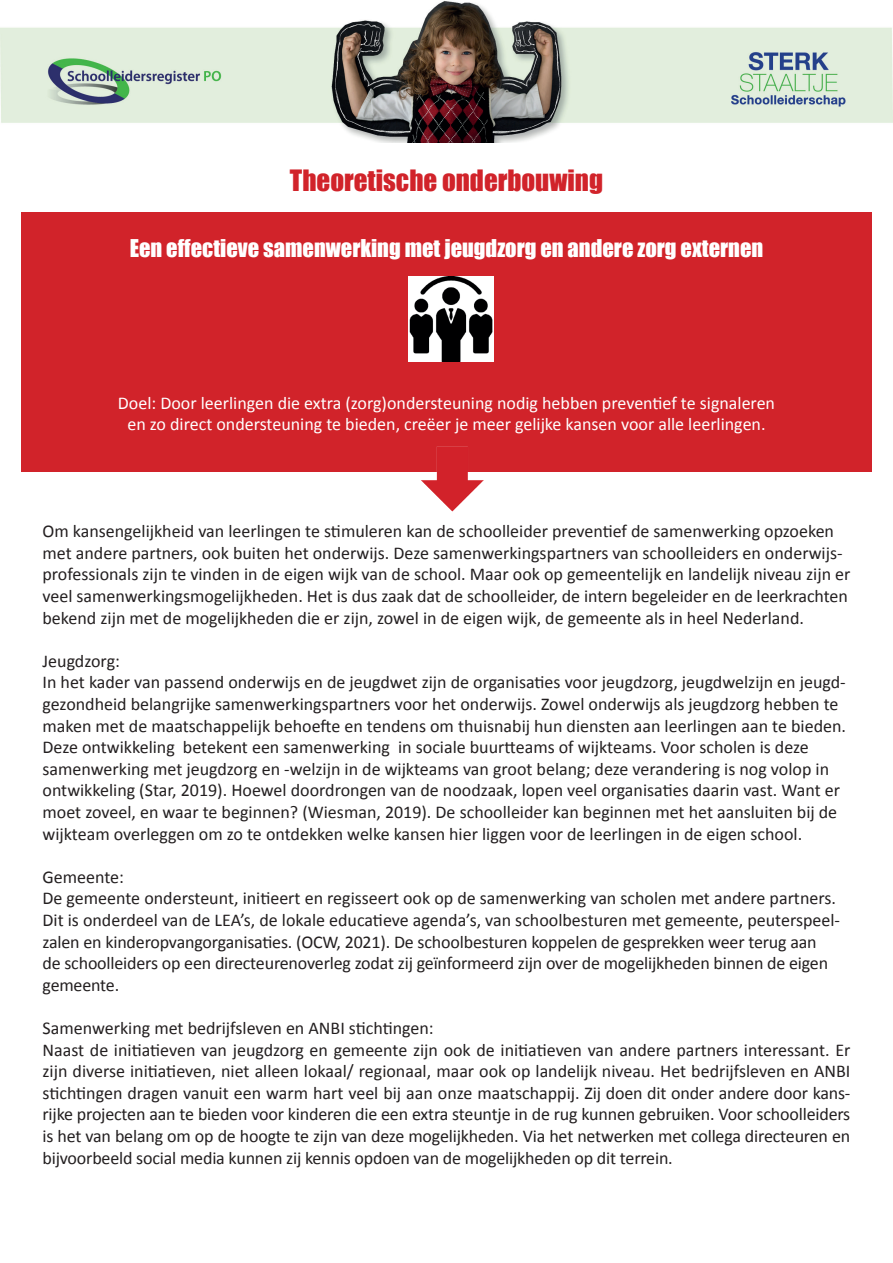
<style>
.page{position:relative;width:893px;height:1263px;background:#fff}
.page>*{position:absolute;margin:0;border:0;box-sizing:border-box;transform-origin:0 0}
.t1{font:27px "Impact";color:#d1232a}
.t2{font:22.5px "Impact";color:#fff}
.t3{font:18px/21.6px "Calibri";color:#231f20}
.t4{font:18px/21.6px "Calibri";color:#fff;text-align:center}
</style>
<div class="page">
<img style="left:0;top:1px;width:893px;height:142px">
<div style="left:21px;top:213px;width:851px;height:259px;background:#d1232a"></div>
<img style="left:421px;top:446px;width:63px;height:66px">
<img style="left:408px;top:276px;width:85px;height:85px">
<h1 class="t1" style="left:290px;top:160px;width:315px">Theoretische onderbouwing</h1>
<p class="t2" style="left:130px;top:231px;width:635px">Een effectieve samenwerking met jeugdzorg en andere zorg externen</p>
<p class="t4" style="left:118px;top:391px;width:659px">Doel: Door leerlingen die extra (zorg)ondersteuning nodig hebben preventief te signaleren en zo direct ondersteuning te bieden, creëer je meer gelijke kansen voor alle leerlingen.</p>
<p class="t3" style="left:43px;top:519px;width:809px">Om kansengelijkheid van leerlingen te stimuleren kan de schoolleider preventief de samenwerking opzoeken met andere partners, ook buiten het onderwijs. Deze samenwerkingspartners van schoolleiders en onderwijs&shy;professionals zijn te vinden in de eigen wijk van de school. Maar ook op gemeentelijk en landelijk niveau zijn er veel samenwerkingsmogelijkheden. Het is dus zaak dat de schoolleider, de intern begeleider en de leerkrachten bekend zijn met de mogelijkheden die er zijn, zowel in de eigen wijk, de gemeente als in heel Nederland.</p>
<p class="t3" style="left:43px;top:649px;width:805px">Jeugdzorg:<br>In het kader van passend onderwijs en de jeugdwet zijn de organisaties voor jeugdzorg, jeugdwelzijn en jeugd&shy;gezondheid belangrijke samenwerkingspartners voor het onderwijs. Zowel onderwijs als jeugdzorg hebben te maken met de maatschappelijk behoefte en tendens om thuisnabij hun diensten aan leerlingen aan te bieden.<br>Deze ontwikkeling betekent een samenwerking in sociale buurtteams of wijkteams. Voor scholen is deze samenwerking met jeugdzorg en -welzijn in de wijkteams van groot belang; deze verandering is nog volop in ontwikkeling (Star, 2019). Hoewel doordrongen van de noodzaak, lopen veel organisaties daarin vast. Want er moet zoveel, en waar te beginnen? (Wiesman, 2019). De schoolleider kan beginnen met het aansluiten bij de wijkteam overleggen om zo te ontdekken welke kansen hier liggen voor de leerlingen in de eigen school.</p>
<p class="t3" style="left:43px;top:865px;width:799px">Gemeente:<br>De gemeente ondersteunt, initieert en regisseert ook op de samenwerking van scholen met andere partners.<br>Dit is onderdeel van de LEA’s, de lokale educatieve agenda’s, van schoolbesturen met gemeente, peuterspeel&shy;zalen en kinderopvangorganisaties. (OCW, 2021). De schoolbesturen koppelen de gesprekken weer terug aan<br>de schoolleiders op een directeurenoverleg zodat zij geïnformeerd zijn over de mogelijkheden binnen de eigen gemeente.</p>
<p class="t3" style="left:43px;top:1016px;width:809px">Samenwerking met bedrijfsleven en ANBI stichtingen:<br>Naast de initiatieven van jeugdzorg en gemeente zijn ook de initiatieven van andere partners interessant. Er zijn diverse initiatieven, niet alleen lokaal/ regionaal, maar ook op landelijk niveau. Het bedrijfsleven en ANBI stichtingen dragen vanuit een warm hart veel bij aan onze maatschappij. Zij doen dit onder andere door kans&shy;rijke projecten aan te bieden voor kinderen die een extra steuntje in de rug kunnen gebruiken. Voor schoolleiders is het van belang om op de hoogte te zijn van deze mogelijkheden. Via het netwerken met collega directeuren en bijvoorbeeld social media kunnen zij kennis opdoen van de mogelijkheden op dit terrein.</p>
</div>
